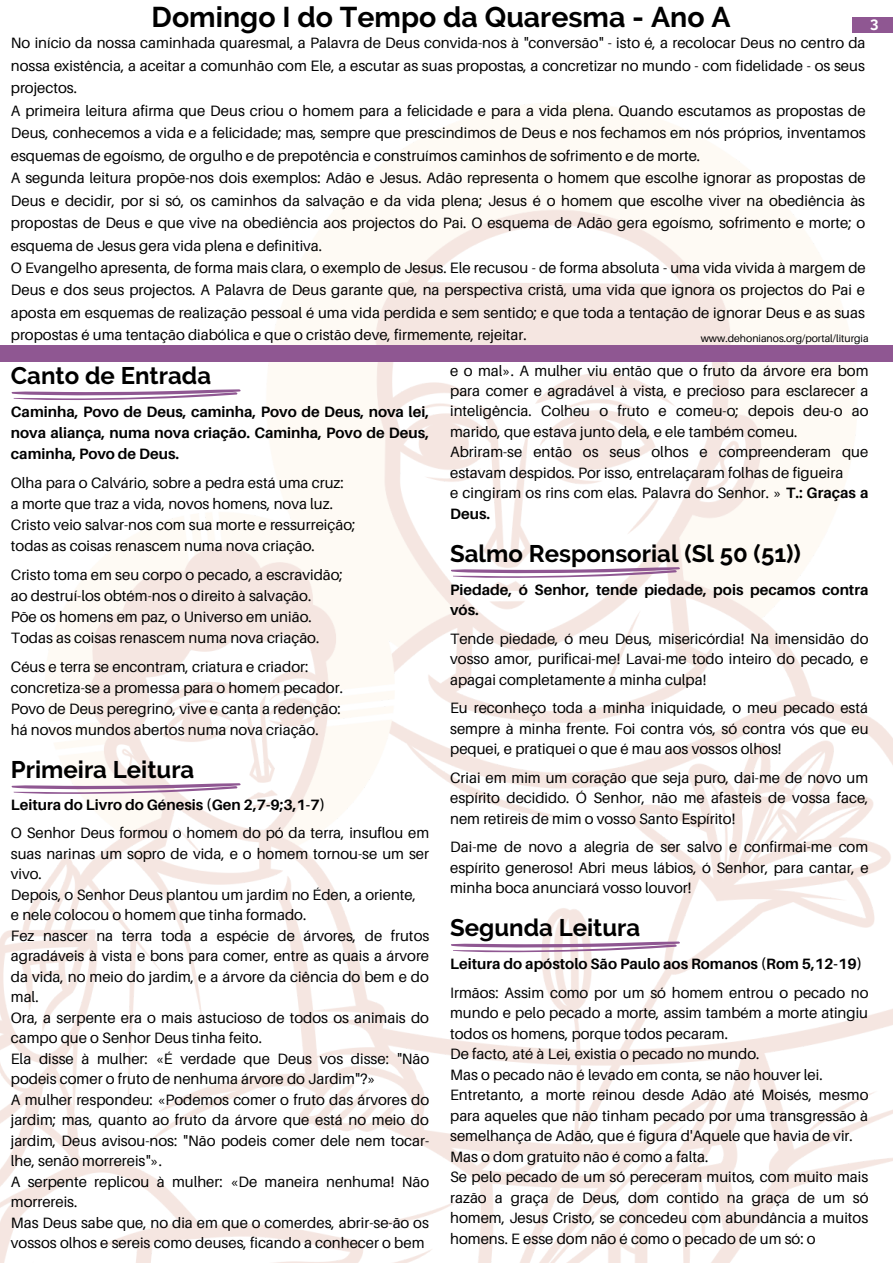
<style>
.page{position:relative;width:893px;height:1264px;background:#fff}
.page>*{position:absolute;margin:0;border:0;box-sizing:border-box;transform-origin:0 0}
.t1{font:700 28.5px "Raleway";color:#000}
.t2{font:700 24px "Raleway";color:#000}
.t3{font:15px/20.5px "Aileron";color:#000}
.t4{font:700 15px/21px "Aileron";color:#000;text-align:justify}
.t5{font:700 15px "Raleway";color:#fff}
.t6{font:10.5px "Aileron";color:#000}
.s1{font-weight:700}
</style>
<div class="page">
<img style="left:0;top:32px;width:892px;height:1230px">
<svg style="left:11px;top:389px;width:230px;height:11px"></svg>
<svg style="left:450px;top:567px;width:230px;height:11px"></svg>
<div style="left:851px;top:17px;width:41px;height:15px;background:#8f5792"></div>
<div style="left:0;top:345px;width:892px;height:16px;background:#8f5792"></div>
<svg style="left:450px;top:941px;width:230px;height:11px"></svg>
<svg style="left:11px;top:783px;width:230px;height:11px"></svg>
<h1 class="t1" style="left:152px;top:0;width:580px">Domingo I do Tempo da Quaresma - Ano A</h1>
<p class="t3" style="left:11px;top:31px;width:856px;line-height:22.5px">No início da nossa caminhada quaresmal, a Palavra de Deus convida-nos à "conversão" - isto é, a recolocar Deus no centro da nossa existência, a aceitar a comunhão com Ele, a escutar as suas propostas, a concretizar no mundo - com fidelidade - os seus projectos.<br>A primeira leitura afirma que Deus criou o homem para a felicidade e para a vida plena. Quando escutamos as propostas de Deus, conhecemos a vida e a felicidade; mas, sempre que prescindimos de Deus e nos fechamos em nós próprios, inventamos esquemas de egoísmo, de orgulho e de prepotência e construímos caminhos de sofrimento e de morte.<br>A segunda leitura propõe-nos dois exemplos: Adão e Jesus. Adão representa o homem que escolhe ignorar as propostas de Deus e decidir, por si só, os caminhos da salvação e da vida plena; Jesus é o homem que escolhe viver na obediência às propostas de Deus e que vive na obediência aos projectos do Pai. O esquema de Adão gera egoísmo, sofrimento e morte; o esquema de Jesus gera vida plena e definitiva.<br>O Evangelho apresenta, de forma mais clara, o exemplo de Jesus. Ele recusou - de forma absoluta - uma vida vivida à margem de Deus e dos seus projectos. A Palavra de Deus garante que, na perspectiva cristã, uma vida que ignora os projectos do Pai e aposta em esquemas de realização pessoal é uma vida perdida e sem sentido; e que toda a tentação de ignorar Deus e as suas propostas é uma tentação diabólica e que o cristão deve, firmemente, rejeitar.</p>
<p class="t5" style="left:870px;top:14px;width:10px">3</p>
<p class="t6" style="left:700px;top:332px;width:169px">www.dehonianos.org/portal/liturgia</p>
<h2 class="t2" style="left:11px;top:361px;width:202px">Canto de Entrada</h2>
<p class="t4" style="left:11px;top:401px;width:419px">Caminha, Povo de Deus, caminha, Povo de Deus, nova lei, nova aliança, numa nova criação. Caminha, Povo de Deus, caminha, Povo de Deus.</p>
<p class="t3" style="left:11px;top:472px;width:346px;line-height:21px">Olha para o Calvário, sobre a pedra está uma cruz:<br>a morte que traz a vida, novos homens, nova luz.<br>Cristo veio salvar-nos com sua morte e ressurreição; todas as coisas renascem numa nova criação.</p>
<p class="t3" style="left:11px;top:564px;width:333px;line-height:21px">Cristo toma em seu corpo o pecado, a escravidão; ao destruí-los obtém-nos o direito à salvação.<br>Põe os homens em paz, o Universo em união.<br>Todas as coisas renascem numa nova criação.</p>
<p class="t3" style="left:11px;top:656px;width:333px;line-height:21px">Céus e terra se encontram, criatura e criador: concretiza-se a promessa para o homem pecador.<br>Povo de Deus peregrino, vive e canta a redenção: há novos mundos abertos numa nova criação.</p>
<h2 class="t2" style="left:11px;top:755px;width:185px">Primeira Leitura</h2>
<p class="t4" style="left:11px;top:793px;width:316px">Leitura do Livro do Génesis (Gen 2,7-9;3,1-7)</p>
<p class="t3" style="left:11px;top:822px;width:420px">O Senhor Deus formou o homem do pó da terra, insuflou em suas narinas um sopro de vida, e o homem tornou-se um ser vivo.<br>Depois, o Senhor Deus plantou um jardim no Éden, a oriente,<br>e nele colocou o homem que tinha formado.<br>Fez nascer na terra toda a espécie de árvores, de frutos agradáveis à vista e bons para comer, entre as quais a árvore da vida, no meio do jardim, e a árvore da ciência do bem e do mal.<br>Ora, a serpente era o mais astucioso de todos os animais do campo que o Senhor Deus tinha feito.<br>Ela disse à mulher: «É verdade que Deus vos disse: "Não podeis comer o fruto de nenhuma árvore do Jardim"?»<br>A mulher respondeu: «Podemos comer o fruto das árvores do jardim; mas, quanto ao fruto da árvore que está no meio do jardim, Deus avisou-nos: "Não podeis comer dele nem tocar&shy;lhe, senão morrereis"».<br>A serpente replicou à mulher: «De maneira nenhuma! Não morrereis.<br>Mas Deus sabe que, no dia em que o comerdes, abrir-se-ão os vossos olhos e sereis como deuses, ficando a conhecer o bem</p>
<p class="t3" style="left:450px;top:359px;width:420px">e o mal». A mulher viu então que o fruto da árvore era bom para comer e agradável à vista, e precioso para esclarecer a inteligência. Colheu o fruto e comeu-o; depois deu-o ao marido, que estava junto dela, e ele também comeu.<br>Abriram-se então os seus olhos e compreenderam que estavam despidos. Por isso, entrelaçaram folhas de figueira<br>e cingiram os rins com elas. Palavra do Senhor. » <span class="s1">T.: Graças a Deus.</span></p>
<h2 class="t2" style="left:450px;top:539px;width:352px">Salmo Responsorial (Sl 50 (51))</h2>
<p class="t4" style="left:450px;top:579px;width:420px;line-height:20.5px">Piedade, ó Senhor, tende piedade, pois pecamos contra vós.</p>
<p class="t3" style="left:450px;top:628px;width:420px;text-align:justify">Tende piedade, ó meu Deus, misericórdia! Na imensidão do vosso amor, purificai-me! Lavai-me todo inteiro do pecado, e apagai completamente a minha culpa!</p>
<p class="t3" style="left:450px;top:697px;width:420px;text-align:justify">Eu reconheço toda a minha iniquidade, o meu pecado está sempre à minha frente. Foi contra vós, só contra vós que eu pequei, e pratiquei o que é mau aos vossos olhos!</p>
<p class="t3" style="left:450px;top:767px;width:420px;text-align:justify">Criai em mim um coração que seja puro, dai-me de novo um espírito decidido. Ó Senhor, não me afasteis de vossa face, nem retireis de mim o vosso Santo Espírito!</p>
<p class="t3" style="left:450px;top:836px;width:420px;text-align:justify">Dai-me de novo a alegria de ser salvo e confirmai-me com espírito generoso! Abri meus lábios, ó Senhor, para cantar, e minha boca anunciará vosso louvor!</p>
<h2 class="t2" style="left:450px;top:913px;width:192px">Segunda Leitura</h2>
<p class="t4" style="left:450px;top:953px;width:413px">Leitura do apóstolo São Paulo aos Romanos (Rom 5,12-19)</p>
<p class="t3" style="left:450px;top:981px;width:420px">Irmãos: Assim como por um só homem entrou o pecado no mundo e pelo pecado a morte, assim também a morte atingiu todos os homens, porque todos pecaram.<br>De facto, até à Lei, existia o pecado no mundo.<br>Mas o pecado não é levado em conta, se não houver lei.<br>Entretanto, a morte reinou desde Adão até Moisés, mesmo para aqueles que não tinham pecado por uma transgressão à semelhança de Adão, que é figura d'Aquele que havia de vir.<br>Mas o dom gratuito não é como a falta.<br>Se pelo pecado de um só pereceram muitos, com muito mais razão a graça de Deus, dom contido na graça de um só homem, Jesus Cristo, se concedeu com abundância a muitos homens. E esse dom não é como o pecado de um só: o</p>
</div>
